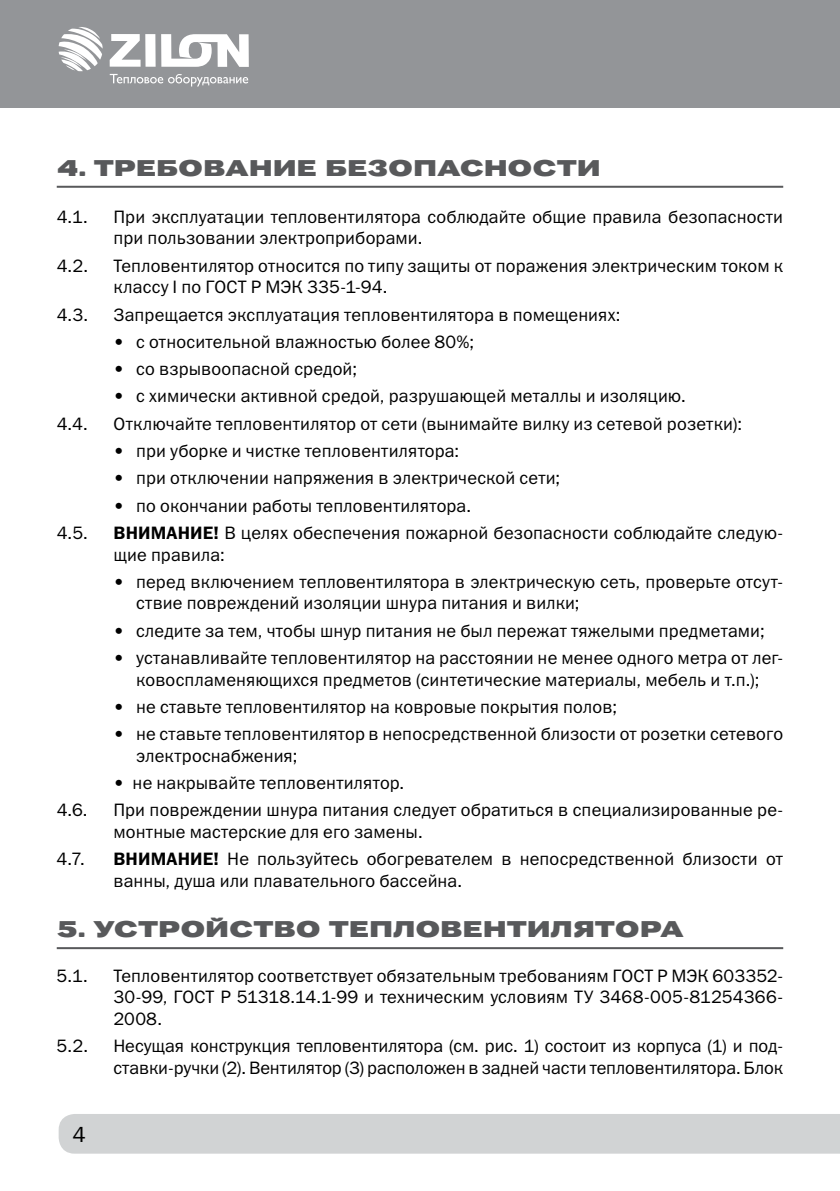
<style>
.page{position:relative;width:840px;height:1191px;background:#fff}
.page>*{position:absolute;margin:0;border:0;box-sizing:border-box;transform-origin:0 0}
.t1{font:24px "Pravda";letter-spacing:-.015em;color:#58595b}
.t2{font:22px "Franklin Gothic Book C";color:#000}
.t3{font:18px/21.6px "Franklin Gothic Book C";letter-spacing:.01em;color:#000}
.s1{font-family:"Franklin Gothic Demi C"}
</style>
<div class="page">
<div style="left:59px;top:1114px;width:780px;height:39px;background:#d1d3d4"></div>
<div style="left:0;top:0;width:839px;height:108px;background:#939598"></div>
<svg style="left:110px;top:74px;width:138px;height:12px"></svg>
<svg style="left:110px;top:34px;width:139px;height:33px"></svg>
<svg style="left:59px;top:27px;width:44px;height:44px"></svg>
<hr style="left:57px;top:186px;width:725px;height:2px;background:#58595b">
<hr style="left:57px;top:947px;width:725px;height:2px;background:#58595b">
<h1 class="t1" style="left:57px;top:155px;width:545px">4. Требование безопасности</h1>
<p class="t3" style="left:57px;top:206px;width:33px">4.1.</p>
<p class="t3" style="left:113px;top:206px;width:670px">При эксплуатации тепловентилятора соблюдайте общие правила безопасности при пользовании электроприборами.</p>
<p class="t3" style="left:57px;top:255px;width:33px">4.2.</p>
<p class="t3" style="left:113px;top:255px;width:670px">Тепловентилятор относится по типу защиты от поражения электрическим током к классу I по ГОСТ Р МЭК 335-1-94.</p>
<p class="t3" style="left:57px;top:303px;width:33px">4.3.</p>
<p class="t3" style="left:113px;top:303px;width:508px">Запрещается эксплуатация тепловентилятора в помещениях:</p>
<p class="t3" style="left:113px;top:331px;width:362px">• с относительной влажностью более 80%;</p>
<p class="t3" style="left:113px;top:358px;width:245px">• со взрывоопасной средой;</p>
<p class="t3" style="left:113px;top:385px;width:573px">• с химически активной средой, разрушающей металлы и изоляцию.</p>
<p class="t3" style="left:57px;top:412px;width:32px">4.4.</p>
<p class="t3" style="left:113px;top:412px;width:629px">Отключайте тепловентилятор от сети (вынимайте вилку из сетевой розетки):</p>
<p class="t3" style="left:113px;top:440px;width:347px">• при уборке и чистке тепловентилятора:</p>
<p class="t3" style="left:113px;top:467px;width:448px">• при отключении напряжения в электрической сети;</p>
<p class="t3" style="left:113px;top:494px;width:359px">• по окончании работы тепловентилятора.</p>
<p class="t3" style="left:57px;top:522px;width:33px">4.5.</p>
<p class="t3" style="left:113px;top:522px;width:670px"><span class="s1">Внимание!</span> В целях обеспечения пожарной безопасности соблюдайте следую&shy;щие правила:</p>
<p class="t3" style="left:136px;top:570px;width:648px;text-indent:-23px">• перед включением тепловентилятора в электрическую сеть, проверьте отсут&shy;ствие повреждений изоляции шнура питания и вилки;</p>
<p class="t3" style="left:113px;top:619px;width:652px">• следите за тем, чтобы шнур питания не был пережат тяжелыми предметами;</p>
<p class="t3" style="left:113px;top:647px;width:670px;text-align:center">• устанавливайте тепловентилятор на расстоянии не менее одного метра от лег&shy;ковоспламеняющихся предметов (синтетические материалы, мебель и т.п.);</p>
<p class="t3" style="left:113px;top:695px;width:505px">• не ставьте тепловентилятор на ковровые покрытия полов;</p>
<p class="t3" style="left:136px;top:723px;width:648px;text-indent:-23px">• не ставьте тепловентилятор в непосредственной близости от розетки сетевого электроснабжения;</p>
<p class="t3" style="left:113px;top:772px;width:292px">• не накрывайте тепловентилятор.</p>
<p class="t3" style="left:57px;top:799px;width:32px">4.6.</p>
<p class="t3" style="left:113px;top:799px;width:670px">При повреждении шнура питания следует обратиться в специализированные ре&shy;монтные мастерские для его замены.</p>
<p class="t3" style="left:57px;top:848px;width:30px">4.7.</p>
<p class="t3" style="left:113px;top:848px;width:670px"><span class="s1">Внимание!</span> Не пользуйтесь обогревателем в непосредственной близости от ванны, душа или плавательного бассейна.</p>
<h1 class="t1" style="left:57px;top:916px;width:628px">5. Устройство тепловентилятора</h1>
<p class="t3" style="left:57px;top:964px;width:33px">5.1.</p>
<p class="t3" style="left:113px;top:964px;width:670px;text-align:justify">Тепловентилятор соответствует обязательным требованиям ГОСТ Р МЭК 603352- 30-99, ГОСТ Р 51318.14.1-99 и техническим условиям ТУ 3468-005-81254366- 2008.</p>
<p class="t3" style="left:57px;top:1035px;width:33px">5.2.</p>
<p class="t3" style="left:113px;top:1035px;width:670px">Несущая конструкция тепловентилятора (см. рис. 1) состоит из корпуса (1) и под&shy;ставки-ручки (2). Вентилятор (3) расположен в задней части тепловентилятора. Блок</p>
<p class="t2" style="left:73px;top:1122px;width:15px">4</p>
</div>
